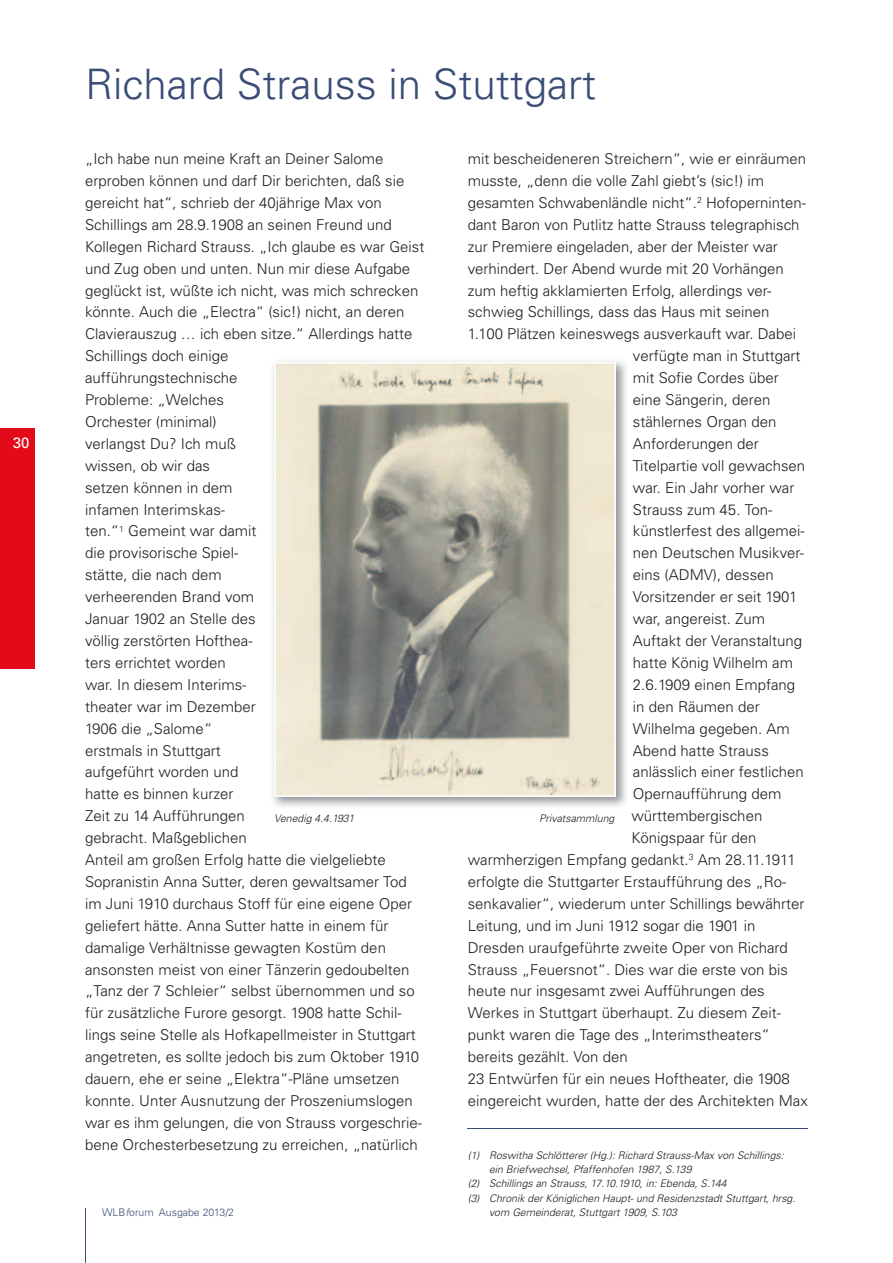
<style>
.page{position:relative;width:893px;height:1263px;background:#fff}
.page>*{position:absolute;margin:0;border:0;box-sizing:border-box;transform-origin:0 0}
.t1{font:300 42px "Univers";color:#3a4d76}
.t2{font:300 15px/21.9px "Univers";color:#1d1e1f}
.t3{font:15px "Univers";color:#fff}
.t4{font:italic 300 10.5px "Univers";color:#1d1e1f}
.t5{font:300 10.5px "Univers";color:#3a4d76}
.s1{font-style:italic}
</style>
<div class="page">
<hr style="left:85px;top:1208px;width:1px;height:55px;background:#3a4d76">
<div style="left:0;top:428px;width:34px;height:240px;background:#e30a19"></div>
<hr style="left:468px;top:1128px;width:340px;height:1px;background:#3a4d76">
<img style="left:273px;top:361px;width:353px;height:446px">
<svg style="left:274px;top:362px;width:342px;height:435px;background:#b8b5a7"></svg>
<p class="t3" style="left:13px;top:434px;width:18px">30</p>
<h1 class="t1" style="left:85px;top:59px;width:513px">Richard Strauss in Stuttgart</h1>
<p class="t2" style="left:85px;top:147px;width:341px">„Ich habe nun meine Kraft an Deiner Salome erproben können und darf Dir berichten, daß sie gereicht hat“, schrieb der 40jährige Max von Schillings am 28.9.1908 an seinen Freund und Kollegen Richard Strauss. „Ich glaube es war Geist und Zug oben und unten. Nun mir diese Aufgabe geglückt ist, wüßte ich nicht, was mich schrecken könnte. Auch die „Electra“ (sic!) nicht, an deren Clavierauszug … ich eben sitze.“ Allerdings hatte Schillings doch einige<br>aufführungstechnische<br>Probleme: „Welches<br>Orchester (minimal)<br>verlangst Du? Ich muß<br>wissen, ob wir das<br>setzen können in dem<br>infamen Interimskas-<br>ten.“<sup>1</sup> Gemeint war damit<br>die provisorische Spiel-<br>stätte, die nach dem<br>verheerenden Brand vom<br>Januar 1902 an Stelle des<br>völlig zerstörten Hofthea-<br>ters errichtet worden<br>war. In diesem Interims-<br>theater war im Dezember<br>1906 die „Salome“<br>erstmals in Stuttgart<br>aufgeführt worden und<br>hatte es binnen kurzer<br>Zeit zu 14 Aufführungen<br>gebracht. Maßgeblichen<br>Anteil am großen Erfolg hatte die vielgeliebte Sopranistin Anna Sutter, deren gewaltsamer Tod im Juni 1910 durchaus Stoff für eine eigene Oper geliefert hätte. Anna Sutter hatte in einem für damalige Verhältnisse gewagten Kostüm den ansonsten meist von einer Tänzerin gedoubelten „Tanz der 7 Schleier“ selbst übernommen und so für zusätzliche Furore gesorgt. 1908 hatte Schil&shy;lings seine Stelle als Hofkapellmeister in Stuttgart angetreten, es sollte jedoch bis zum Oktober 1910 dauern, ehe er seine „Elektra“-Pläne umsetzen konnte. Unter Ausnutzung der Proszeniumslogen war es ihm gelungen, die von Strauss vorgeschrie&shy;bene Orchesterbesetzung zu erreichen, „natürlich</p>
<p class="t2" style="left:468px;top:147px;width:340px">mit bescheideneren Streichern“, wie er einräumen</p>
<p class="t2" style="left:468px;top:169px;width:298px">musste, „denn die volle Zahl giebt’s (sic!) im</p>
<p class="t2" style="left:468px;top:191px;width:340px">gesamten Schwabenländle nicht“.<sup>2</sup> Hofoperninten-</p>
<p class="t2" style="left:468px;top:213px;width:333px">dant Baron von Putlitz hatte Strauss telegraphisch</p>
<p class="t2" style="left:468px;top:235px;width:312px">zur Premiere eingeladen, aber der Meister war</p>
<p class="t2" style="left:468px;top:257px;width:317px">verhindert. Der Abend wurde mit 20 Vorhängen</p>
<p class="t2" style="left:468px;top:279px;width:305px">zum heftig akklamierten Erfolg, allerdings ver-</p>
<p class="t2" style="left:468px;top:301px;width:303px">schwieg Schillings, dass das Haus mit seinen</p>
<p class="t2" style="left:468px;top:323px;width:330px">1.100 Plätzen keineswegs ausverkauft war. Dabei</p>
<p class="t2" style="left:633px;top:345px;width:169px">verfügte man in Stuttgart</p>
<p class="t2" style="left:633px;top:366px;width:147px">mit Sofie Cordes über</p>
<p class="t2" style="left:633px;top:388px;width:139px">eine Sängerin, deren</p>
<p class="t2" style="left:633px;top:410px;width:145px">stählernes Organ den</p>
<p class="t2" style="left:633px;top:432px;width:127px">Anforderungen der</p>
<p class="t2" style="left:633px;top:454px;width:174px">Titelpartie voll gewachsen</p>
<p class="t2" style="left:633px;top:476px;width:163px">war. Ein Jahr vorher war</p>
<p class="t2" style="left:633px;top:498px;width:141px">Strauss zum 45. Ton-</p>
<p class="t2" style="left:633px;top:520px;width:173px">künstlerfest des allgemei-</p>
<p class="t2" style="left:633px;top:542px;width:173px">nen Deutschen Musikver-</p>
<p class="t2" style="left:633px;top:564px;width:142px">eins (ADMV), dessen</p>
<p class="t2" style="left:633px;top:585px;width:166px">Vorsitzender er seit 1901</p>
<p class="t2" style="left:633px;top:607px;width:134px">war, angereist. Zum</p>
<p class="t2" style="left:633px;top:629px;width:171px">Auftakt der Veranstaltung</p>
<p class="t2" style="left:633px;top:651px;width:162px">hatte König Wilhelm am</p>
<p class="t2" style="left:633px;top:673px;width:164px">2.6.1909 einen Empfang</p>
<p class="t2" style="left:633px;top:695px;width:128px">in den Räumen der</p>
<p class="t2" style="left:633px;top:717px;width:158px">Wilhelma gegeben. Am</p>
<p class="t2" style="left:633px;top:739px;width:137px">Abend hatte Strauss</p>
<p class="t2" style="left:633px;top:761px;width:172px">anlässlich einer festlichen</p>
<p class="t2" style="left:633px;top:783px;width:150px">Opernaufführung dem</p>
<p class="t2" style="left:631px;top:804px;width:132px">württembergischen</p>
<p class="t2" style="left:631px;top:826px;width:127px">Königspaar für den</p>
<p class="t2" style="left:468px;top:848px;width:329px">warmherzigen Empfang gedankt.<sup>3</sup> Am 28.11.1911</p>
<p class="t2" style="left:468px;top:870px;width:320px">erfolgte die Stuttgarter Erstaufführung des „Ro-</p>
<p class="t2" style="left:468px;top:892px;width:338px">senkavalier“, wiederum unter Schillings bewährter</p>
<p class="t2" style="left:468px;top:914px;width:289px">Leitung, und im Juni 1912 sogar die 1901 in</p>
<p class="t2" style="left:468px;top:936px;width:322px">Dresden uraufgeführte zweite Oper von Richard</p>
<p class="t2" style="left:468px;top:958px;width:322px">Strauss „Feuersnot“. Dies war die erste von bis</p>
<p class="t2" style="left:468px;top:980px;width:298px">heute nur insgesamt zwei Aufführungen des</p>
<p class="t2" style="left:468px;top:1002px;width:315px">Werkes in Stuttgart überhaupt. Zu diesem Zeit-</p>
<p class="t2" style="left:468px;top:1023px;width:304px">punkt waren die Tage des „Interimstheaters“</p>
<p class="t2" style="left:468px;top:1045px;width:162px">bereits gezählt. Von den</p>
<p class="t2" style="left:468px;top:1067px;width:324px">23 Entwürfen für ein neues Hoftheater, die 1908</p>
<p class="t2" style="left:468px;top:1089px;width:342px">eingereicht wurden, hatte der des Architekten Max</p>
<p class="t4" style="left:274px;top:812px;width:82px">Venedig 4.4.1931</p>
<p class="t4" style="left:539px;top:812px;width:77px">Privatsammlung</p>
<p class="t4" style="left:468px;top:1149px;width:317px">(1) Roswitha Schlötterer (Hg.): Richard Strauss-Max von Schillings:</p>
<p class="t4" style="left:489px;top:1163px;width:204px">ein Briefwechsel, Pfaffenhofen 1987, S.139</p>
<p class="t4" style="left:468px;top:1177px;width:260px">(2) Schillings an Strauss, 17.10.1910, in: Ebenda, S.144</p>
<p class="t4" style="left:468px;top:1191px;width:329px">(3) Chronik der Königlichen Haupt- und Residenzstadt Stuttgart, hrsg.</p>
<p class="t4" style="left:489px;top:1206px;width:190px">vom Gemeinderat, Stuttgart 1909, S.103</p>
<p class="t5" style="left:102px;top:1206px;width:134px">WLB<span class="s1">f</span>orum Ausgabe 2013/2</p>
</div>
